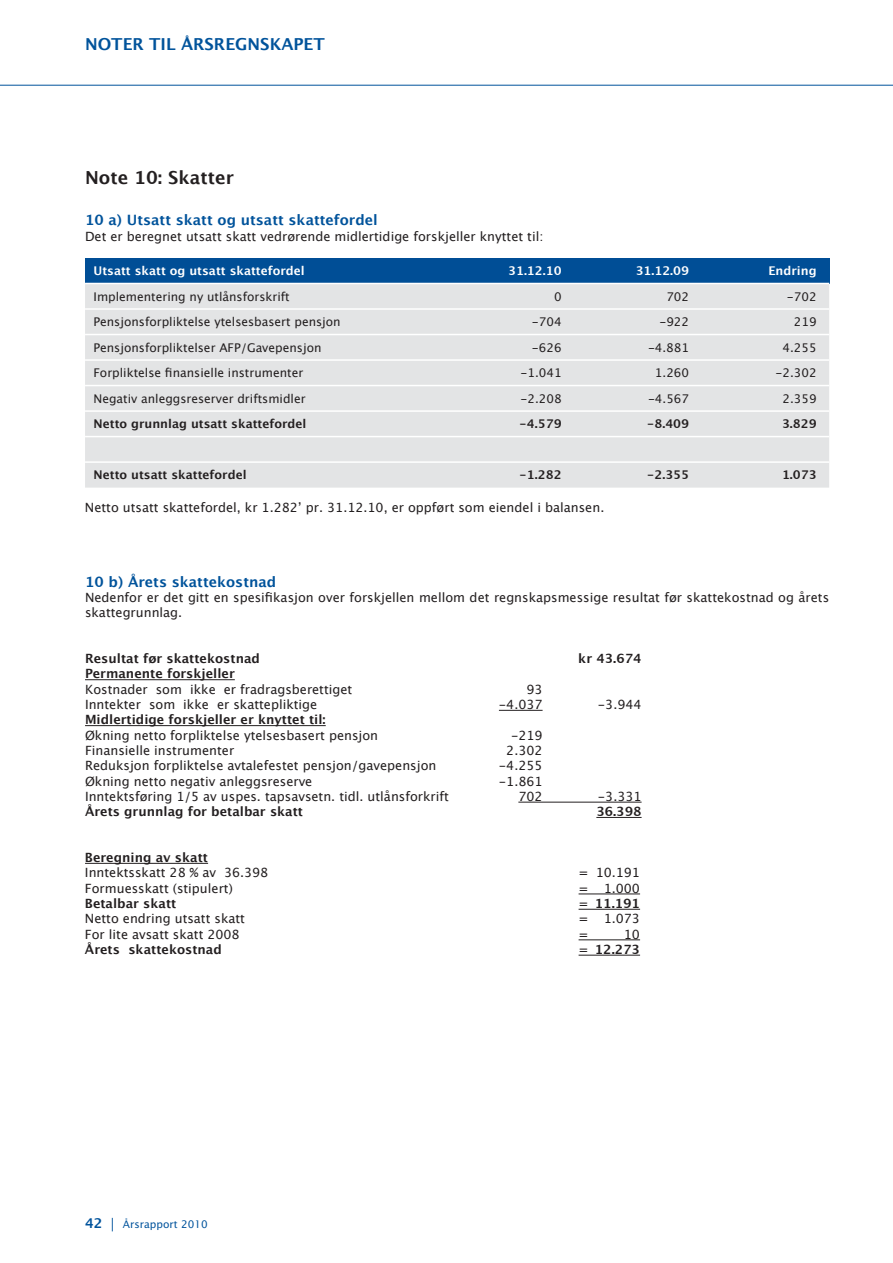
<style>
.page{position:relative;width:893px;height:1263px;background:#fff}
.page>*{position:absolute;margin:0;border:0;box-sizing:border-box;transform-origin:0 0}
.t1{font:700 18px "Lucida Grande";color:#231f20}
.t2{font:600 16.5px "Lucida Sans";color:#00539b}
.t3{font:700 14.25px "Lucida Grande";color:#00539b}
.t4{font:12.75px/15.3px "Lucida Grande";color:#231f20}
.t5{font:700 12.75px "Lucida Grande";color:#231f20}
.t6{font:12px "Lucida Grande";color:#231f20}
.t7{font:700 12px "Lucida Grande";color:#231f20}
.t8{font:700 12px "Lucida Grande";color:#fff}
.t9{font:10.5px "Lucida Sans";color:#00539c}
.s1{font-weight:600;font-size:13.5px}
.s2{font-size:13.5px}
</style>
<div class="page">
<hr style="left:0;top:85px;width:893px;height:1px;background:#00539b">
<div style="left:85px;top:258px;width:744px;height:25px;background:#004e96"></div>
<div style="left:85px;top:284px;width:744px;height:204px;background:#e3e4e5"></div>
<hr style="left:85px;top:308px;width:744px;height:2px;background:#fff">
<hr style="left:85px;top:334px;width:744px;height:1px;background:#fff">
<hr style="left:85px;top:359px;width:744px;height:2px;background:#fff">
<hr style="left:85px;top:385px;width:744px;height:1px;background:#fff">
<hr style="left:85px;top:410px;width:744px;height:2px;background:#fff">
<hr style="left:85px;top:436px;width:744px;height:1px;background:#fff">
<hr style="left:85px;top:461px;width:744px;height:2px;background:#fff">
<hr style="left:85px;top:679px;width:150px;height:1px;background:#231f20">
<hr style="left:499px;top:710px;width:44px;height:1px;background:#231f20">
<hr style="left:85px;top:725px;width:241px;height:1px;background:#231f20">
<hr style="left:518px;top:802px;width:124px;height:1px;background:#231f20">
<hr style="left:596px;top:817px;width:46px;height:1px;background:#231f20">
<hr style="left:85px;top:863px;width:123px;height:1px;background:#231f20">
<hr style="left:579px;top:894px;width:61px;height:1px;background:#231f20">
<hr style="left:579px;top:909px;width:61px;height:1px;background:#231f20">
<hr style="left:579px;top:939px;width:61px;height:1px;background:#231f20">
<hr style="left:579px;top:955px;width:61px;height:1px;background:#231f20">
<p class="t2" style="left:85px;top:35px;width:13px">NOT</p>
<p class="t2" style="left:123px;top:35px;width:204px">ER TIL ÅRSREGNSKAPET</p>
<h1 class="t1" style="left:85px;top:163px;width:150px">Note 10: Skatter</h1>
<p class="t3" style="left:85px;top:209px;width:294px">10 a) Utsatt skatt og utsatt skattefordel</p>
<p class="t4" style="left:85px;top:228px;width:460px">Det er beregnet utsatt skatt vedrørende midlertidige forskjeller knyttet til:</p>
<p class="t8" style="left:94px;top:261px;width:213px">Utsatt skatt og utsatt skattefordel</p>
<p class="t8" style="left:508px;top:261px;width:55px">31.12.10</p>
<p class="t8" style="left:636px;top:261px;width:55px">31.12.09</p>
<p class="t8" style="left:768px;top:261px;width:50px">Endring</p>
<p class="t6" style="left:94px;top:289px;width:198px">Implementering ny utlånsforskrift</p>
<p class="t6" style="left:554px;top:289px;width:9px">0</p>
<p class="t6" style="left:666px;top:289px;width:24px">702</p>
<p class="t6" style="left:787px;top:289px;width:31px">-702</p>
<p class="t6" style="left:94px;top:315px;width:249px">Pensjonsforpliktelse ytelsesbasert pensjon</p>
<p class="t6" style="left:532px;top:315px;width:31px">-704</p>
<p class="t6" style="left:659px;top:315px;width:31px">-922</p>
<p class="t6" style="left:794px;top:315px;width:24px">219</p>
<p class="t6" style="left:94px;top:340px;width:229px">Pensjonsforpliktelser AFP/Gavepensjon</p>
<p class="t6" style="left:532px;top:340px;width:31px">-626</p>
<p class="t6" style="left:648px;top:340px;width:43px">-4.881</p>
<p class="t6" style="left:782px;top:340px;width:36px">4.255</p>
<p class="t6" style="left:94px;top:366px;width:211px">Forpliktelse finansielle instrumenter</p>
<p class="t6" style="left:520px;top:366px;width:43px">-1.041</p>
<p class="t6" style="left:655px;top:366px;width:36px">1.260</p>
<p class="t6" style="left:775px;top:366px;width:43px">-2.302</p>
<p class="t6" style="left:94px;top:391px;width:214px">Negativ anleggsreserver driftsmidler</p>
<p class="t6" style="left:520px;top:391px;width:43px">-2.208</p>
<p class="t6" style="left:648px;top:391px;width:43px">-4.567</p>
<p class="t6" style="left:782px;top:391px;width:36px">2.359</p>
<p class="t7" style="left:94px;top:414px;width:214px">Netto grunnlag utsatt skattefordel</p>
<p class="t7" style="left:519px;top:414px;width:44px">-4.579</p>
<p class="t7" style="left:647px;top:414px;width:44px">-8.409</p>
<p class="t7" style="left:782px;top:414px;width:36px">3.829</p>
<p class="t7" style="left:94px;top:465px;width:155px">Netto utsatt skattefordel</p>
<p class="t7" style="left:519px;top:465px;width:44px">-1.282</p>
<p class="t7" style="left:647px;top:465px;width:44px">-2.355</p>
<p class="t7" style="left:782px;top:465px;width:36px">1.073</p>
<p class="t4" style="left:85px;top:500px;width:521px">Netto utsatt skattefordel, kr 1.282’ pr. 31.12.10, er oppført som eiendel i balansen.</p>
<p class="t3" style="left:85px;top:570px;width:193px">10 b) Årets skattekostnad</p>
<p class="t4" style="left:85px;top:590px;width:746px">Nedenfor er det gitt en spesifikasjon over forskjellen mellom det regnskapsmessige resultat før skattekostnad og årets skattegrunnlag.</p>
<p class="t5" style="left:85px;top:648px;width:176px">Resultat før skattekostnad</p>
<p class="t5" style="left:578px;top:648px;width:65px">kr 43.674</p>
<p class="t5" style="left:85px;top:663px;width:151px">Permanente forskjeller</p>
<p class="t4" style="left:85px;top:682px;width:269px">Kostnader som ikke er fradragsberettiget</p>
<p class="t4" style="left:526px;top:682px;width:18px">93</p>
<p class="t4" style="left:85px;top:697px;width:234px">Inntekter som ikke er skattepliktige</p>
<p class="t4" style="left:499px;top:697px;width:45px">-4.037</p>
<p class="t4" style="left:598px;top:697px;width:45px">-3.944</p>
<p class="t5" style="left:85px;top:709px;width:242px">Midlertidige forskjeller er knyttet til:</p>
<p class="t4" style="left:85px;top:728px;width:295px">Økning netto forpliktelse ytelsesbasert pensjon</p>
<p class="t4" style="left:511px;top:728px;width:33px">-219</p>
<p class="t4" style="left:85px;top:743px;width:151px">Finansielle instrumenter</p>
<p class="t4" style="left:506px;top:743px;width:38px">2.302</p>
<p class="t4" style="left:85px;top:758px;width:353px">Reduksjon forpliktelse avtalefestet pensjon/gavepensjon</p>
<p class="t4" style="left:499px;top:758px;width:45px">-4.255</p>
<p class="t4" style="left:85px;top:773px;width:229px">Økning netto negativ anleggsreserve</p>
<p class="t4" style="left:499px;top:773px;width:45px">-1.861</p>
<p class="t4" style="left:85px;top:789px;width:365px">Inntektsføring 1/5 av uspes. tapsavsetn. tidl. utlånsforkrift</p>
<p class="t4" style="left:518px;top:789px;width:26px">702</p>
<p class="t4" style="left:598px;top:789px;width:45px">-3.331</p>
<p class="t5" style="left:85px;top:801px;width:220px">Årets grunnlag for betalbar skatt</p>
<p class="t5" style="left:596px;top:801px;width:47px">36.398</p>
<p class="t5" style="left:85px;top:847px;width:125px">Beregning av skatt</p>
<p class="t4" style="left:85px;top:865px;width:185px">Inntektsskatt 28 % av 36.398</p>
<p class="t4" style="left:578px;top:865px;width:63px">= 10.191</p>
<p class="t4" style="left:85px;top:881px;width:149px">Formuesskatt (stipulert)</p>
<p class="t4" style="left:578px;top:881px;width:63px">= 1.000</p>
<p class="t5" style="left:85px;top:893px;width:93px">Betalbar skatt</p>
<p class="t5" style="left:578px;top:893px;width:63px">= 11.191</p>
<p class="t4" style="left:85px;top:911px;width:162px">Netto endring utsatt skatt</p>
<p class="t4" style="left:578px;top:911px;width:63px">= 1.073</p>
<p class="t4" style="left:85px;top:926px;width:156px">For lite avsatt skatt 2008</p>
<p class="t4" style="left:578px;top:926px;width:12px">=</p>
<p class="t4" style="left:624px;top:926px;width:18px">10</p>
<p class="t5" style="left:85px;top:939px;width:138px">Årets skattekostnad</p>
<p class="t5" style="left:578px;top:939px;width:63px">= 12.273</p>
<p class="t9" style="left:85px;top:1218px;width:124px"><span class="s1">42</span> <span class="s2">|</span> Årsrapport 2010</p>
</div>
